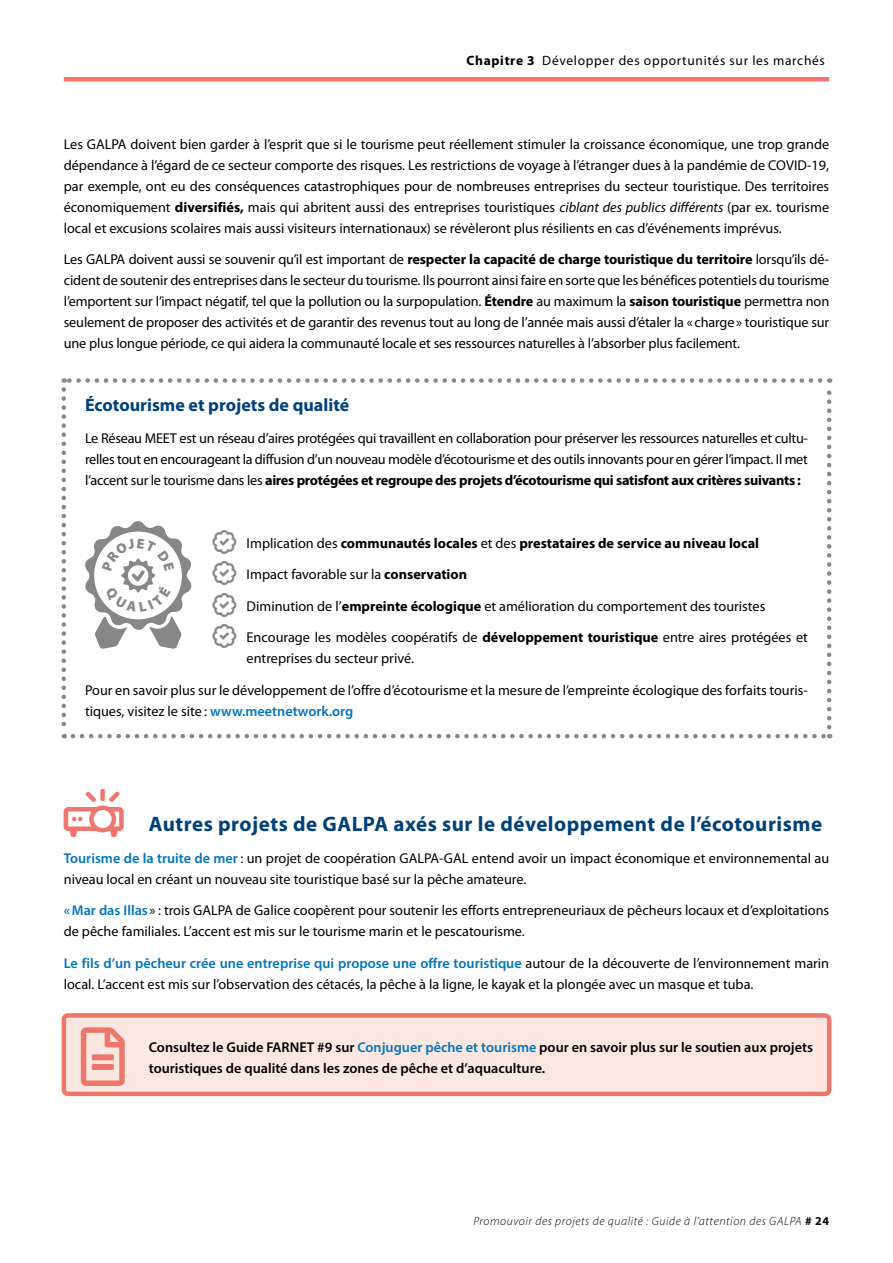
<style>
.page{position:relative;width:893px;height:1263px;background:#fff}
.page>*{position:absolute;margin:0;border:0;box-sizing:border-box;transform-origin:0 0}
.t1{font:700 21px "Myriad Pro";letter-spacing:.025em;color:#004179}
.t2{font:700 18px "Myriad Pro";color:#004179}
.t3{font:14.25px/21px "Myriad Pro";color:#000}
.t4{font:600 14.25px/21px "Myriad Pro";color:#000}
.t5{font:700 14.25px "Myriad Pro";color:#000}
.t6{font:13.5px "Myriad Pro";letter-spacing:.05em;color:#000}
.t7{font:italic 300 12px "Myriad Pro";letter-spacing:.05em;color:#000}
.s1{font-weight:700}
.s2{font-style:italic}
.s3{font-weight:400}
.s4{font-weight:600;color:#0075be}
.s5{color:#0075be}
.s6{font-weight:700;font-style:normal}
</style>
<div class="page">
<div style="left:64px;top:77px;width:765px;height:5px;background:#ee776d"></div>
<svg style="left:62px;top:389px;width:4px;height:349px"></svg>
<svg style="left:73px;top:734px;width:757px;height:4px"></svg>
<svg style="left:827px;top:378px;width:4px;height:349px"></svg>
<svg style="left:64px;top:378px;width:756px;height:5px"></svg>
<div style="left:64px;top:1015px;width:765px;height:79px;background:#fce7e1"></div>
<div style="left:62px;top:1013px;width:769px;height:83px;border:4px solid #ee776d;border-radius:4px"></div>
<svg style="left:85px;top:521px;width:107px;height:128px"></svg>
<p class="t6" style="left:466px;top:52px;width:360px"><span class="s1">Chapitre 3</span> Développer des opportunités sur les marchés</p>
<p class="t3" style="left:64px;top:133px;width:767px;text-align:justify">Les GALPA doivent bien garder à l’esprit que si le tourisme peut réellement stimuler la croissance économique, une trop grande dépendance à l’égard de ce secteur comporte des risques. Les restrictions de voyage à l’étranger dues à la pandémie de COVID-19, par exemple, ont eu des conséquences catastrophiques pour de nombreuses entreprises du secteur touristique. Des territoires économiquement <span class="s1">diversifiés,</span> mais qui abritent aussi des entreprises touristiques <span class="s2">ciblant des publics différents</span> (par ex. tourisme local et excusions scolaires mais aussi visiteurs internationaux) se révèleront plus résilients en cas d’événements imprévus.</p>
<p class="t3" style="left:64px;top:249px;width:767px;text-align:justify">Les GALPA doivent aussi se souvenir qu’il est important de <span class="s1">respecter la capacité de charge touristique du territoire</span> lorsqu’ils dé&shy;cident de soutenir des entreprises dans le secteur du tourisme. Ils pourront ainsi faire en sorte que les bénéfices potentiels du tourisme l’emportent sur l’impact négatif, tel que la pollution ou la surpopulation. <span class="s1">Étendre</span> au maximum la <span class="s1">saison touristique</span> permettra non seulement de proposer des activités et de garantir des revenus tout au long de l’année mais aussi d’étaler la «charge» touristique sur une plus longue période, ce qui aidera la communauté locale et ses ressources naturelles à l’absorber plus facilement.</p>
<p class="t2" style="left:85px;top:393px;width:266px">Écotourisme et projets de qualité</p>
<p class="t3" style="left:85px;top:427px;width:724px;text-align:justify">Le Réseau MEET est un réseau d’aires protégées qui travaillent en collaboration pour préserver les ressources naturelles et cultu&shy;relles tout en encourageant la diffusion d’un nouveau modèle d’écotourisme et des outils innovants pour en gérer l’impact. Il met l’accent sur le tourisme dans les <span class="s1">aires protégées et regroupe des projets d’écotourisme qui satisfont aux critères suivants :</span></p>
<p class="t5" style="left:247px;top:533px;width:514px"><span class="s3">Implication des</span> communautés locales <span class="s3">et des</span> prestataires de service au niveau local</p>
<p class="t3" style="left:247px;top:563px;width:222px">Impact favorable sur la <span class="s1">conservation</span></p>
<p class="t3" style="left:247px;top:595px;width:520px">Diminution de l’<span class="s1">empreinte écologique</span> et amélioration du comportement des touristes</p>
<p class="t3" style="left:247px;top:626px;width:563px">Encourage les modèles coopératifs de <span class="s1">développement touristique</span> entre aires protégées et entreprises du secteur privé.</p>
<p class="t3" style="left:85px;top:679px;width:724px">Pour en savoir plus sur le développement de l’offre d’écotourisme et la mesure de l’empreinte écologique des forfaits touris&shy;tiques, visitez le site : <span class="s4">www.meetnetwork.org</span></p>
<h1 class="t1" style="left:149px;top:810px;width:675px">Autres projets de GALPA axés sur le développement de l’écotourisme</h1>
<p class="t3" style="left:64px;top:847px;width:767px"><span class="s4">Tourisme de la truite de mer</span> : un projet de coopération GALPA-GAL entend avoir un impact économique et environnemental au niveau local en créant un nouveau site touristique basé sur la pêche amateure.</p>
<p class="t3" style="left:64px;top:900px;width:767px"><span class="s4">«Mar das Illas</span> » : trois GALPA de Galice coopèrent pour soutenir les efforts entrepreneuriaux de pêcheurs locaux et d’exploitations de pêche familiales. L’accent est mis sur le tourisme marin et le pescatourisme.</p>
<p class="t3" style="left:64px;top:952px;width:767px"><span class="s4">Le fils d’un pêcheur crée une entreprise qui propose une offre touristique</span> autour de la découverte de l’environnement marin local. L’accent est mis sur l’observation des cétacés, la pêche à la ligne, le kayak et la plongée avec un masque et tuba.</p>
<p class="t4" style="left:149px;top:1036px;width:666px">Consultez le Guide FARNET #9 sur <span class="s5">Conjuguer pêche et tourisme</span> pour en savoir plus sur le soutien aux projets touristiques de qualité dans les zones de pêche et d’aquaculture.</p>
<p class="t7" style="left:473px;top:1214px;width:357px">Promouvoir des projets de qualité : Guide à l’attention des GALPA <span class="s6"># 24</span></p>
</div>
